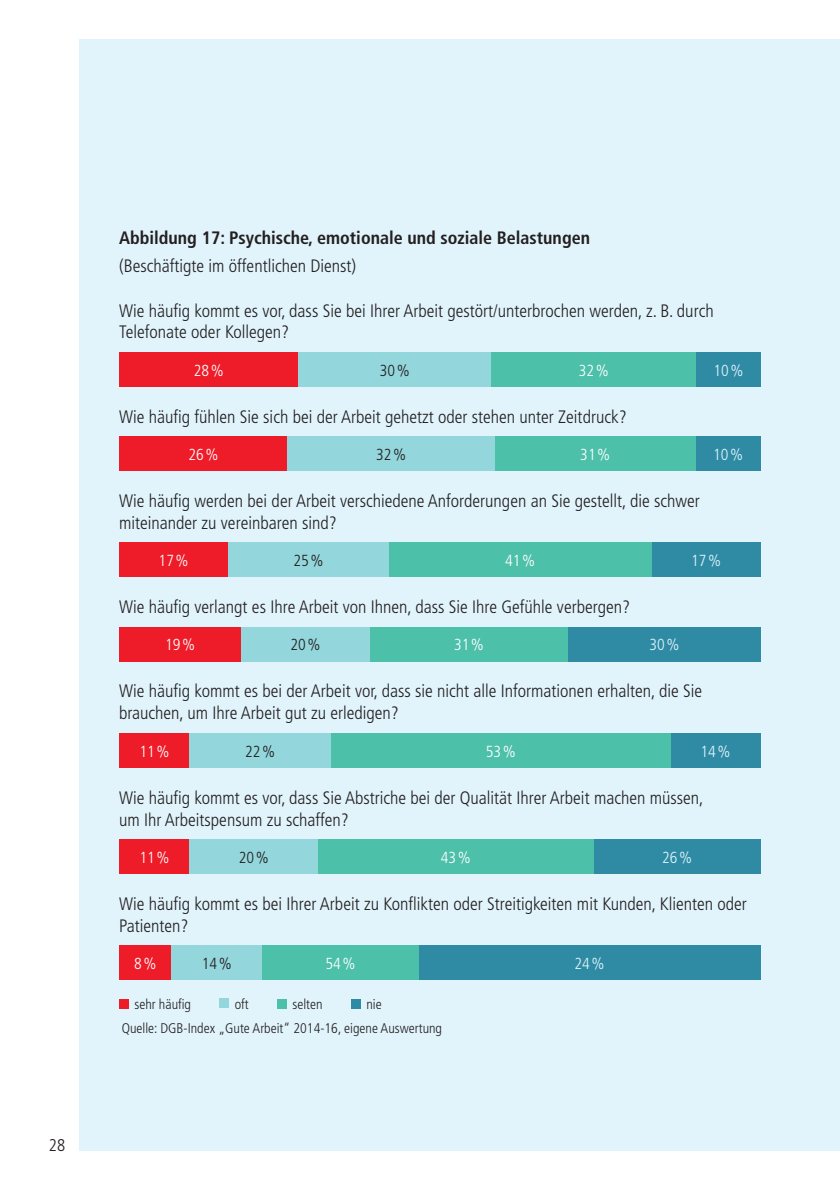
<style>
.page{position:relative;width:840px;height:1191px;background:#fff}
.page>*{position:absolute;margin:0;border:0;box-sizing:border-box;transform-origin:0 0}
.t1{font:300 condensed 18px/21.6px "Frutiger";color:#231f20}
.t2{font:700 condensed 18px "Frutiger";color:#231f20}
.t3{font:300 condensed 17px "Frutiger";color:#231f20}
.t4{font:300 condensed 16px "Frutiger";color:#fff}
.t5{font:300 condensed 16px "Frutiger";color:#231f20}
.t6{font:300 condensed 16px "Frutiger";color:#e1f4fc}
.t7{font:300 condensed 14px/23.2px "Frutiger";color:#231f20}
</style>
<div class="page">
<div style="left:79px;top:40px;width:760px;height:1110px;background:#e1f4fc"></div>
<div style="left:119px;top:353px;width:179px;height:34px;background:#ee1c28"></div>
<div style="left:298px;top:353px;width:193px;height:34px;background:#93d6dc"></div>
<div style="left:491px;top:353px;width:205px;height:34px;background:#4dc0aa"></div>
<div style="left:696px;top:353px;width:64px;height:34px;background:#2f8ba4"></div>
<div style="left:119px;top:437px;width:168px;height:34px;background:#ee1c28"></div>
<div style="left:287px;top:437px;width:207px;height:34px;background:#93d6dc"></div>
<div style="left:494px;top:437px;width:201px;height:34px;background:#4dc0aa"></div>
<div style="left:695px;top:437px;width:65px;height:34px;background:#2f8ba4"></div>
<div style="left:119px;top:734px;width:71px;height:34px;background:#ee1c28"></div>
<div style="left:190px;top:734px;width:140px;height:34px;background:#93d6dc"></div>
<div style="left:330px;top:734px;width:340px;height:34px;background:#4dc0aa"></div>
<div style="left:670px;top:734px;width:90px;height:34px;background:#2f8ba4"></div>
<div style="left:119px;top:543px;width:109px;height:34px;background:#ee1c28"></div>
<div style="left:228px;top:543px;width:160px;height:34px;background:#93d6dc"></div>
<div style="left:388px;top:543px;width:263px;height:34px;background:#4dc0aa"></div>
<div style="left:651px;top:543px;width:109px;height:34px;background:#2f8ba4"></div>
<div style="left:119px;top:840px;width:71px;height:34px;background:#ee1c28"></div>
<div style="left:190px;top:840px;width:128px;height:34px;background:#93d6dc"></div>
<div style="left:318px;top:840px;width:275px;height:34px;background:#4dc0aa"></div>
<div style="left:593px;top:840px;width:167px;height:34px;background:#2f8ba4"></div>
<div style="left:119px;top:627px;width:122px;height:34px;background:#ee1c28"></div>
<div style="left:241px;top:627px;width:128px;height:34px;background:#93d6dc"></div>
<div style="left:369px;top:627px;width:199px;height:34px;background:#4dc0aa"></div>
<div style="left:568px;top:627px;width:192px;height:34px;background:#2f8ba4"></div>
<div style="left:119px;top:946px;width:52px;height:34px;background:#ee1c28"></div>
<div style="left:171px;top:946px;width:91px;height:34px;background:#93d6dc"></div>
<div style="left:262px;top:946px;width:156px;height:34px;background:#4dc0aa"></div>
<div style="left:418px;top:946px;width:342px;height:34px;background:#2f8ba4"></div>
<div style="left:119px;top:999px;width:9px;height:9px;background:#ee1c28"></div>
<div style="left:277px;top:999px;width:9px;height:9px;background:#4dc0aa"></div>
<div style="left:220px;top:998px;width:9px;height:10px;background:#93d6dc"></div>
<div style="left:351px;top:999px;width:9px;height:9px;background:#2f8ba4"></div>
<p class="t3" style="left:49px;top:1135px;width:18px">28</p>
<p class="t2" style="left:119px;top:227px;width:472px">Abbildung 17: Psychische, emotionale und soziale Belastungen</p>
<p class="t1" style="left:119px;top:255px;width:238px">(Beschäftigte im öffentlichen Dienst)</p>
<p class="t1" style="left:119px;top:300px;width:595px">Wie häufig kommt es vor, dass Sie bei Ihrer Arbeit gestört/unterbrochen werden, z. B. durch<br>Telefonate oder Kollegen?</p>
<p class="t4" style="left:194px;top:361px;width:32px">28%</p>
<p class="t5" style="left:380px;top:361px;width:31px">30%</p>
<p class="t4" style="left:578px;top:361px;width:31px">32%</p>
<p class="t6" style="left:713px;top:361px;width:31px">10%</p>
<p class="t1" style="left:119px;top:406px;width:508px">Wie häufig fühlen Sie sich bei der Arbeit gehetzt oder stehen unter Zeitdruck?</p>
<p class="t4" style="left:188px;top:445px;width:31px">26%</p>
<p class="t5" style="left:376px;top:445px;width:31px">32%</p>
<p class="t4" style="left:580px;top:445px;width:31px">31%</p>
<p class="t6" style="left:712px;top:445px;width:31px">10%</p>
<p class="t1" style="left:119px;top:490px;width:581px">Wie häufig werden bei der Arbeit verschiedene Anforderungen an Sie gestellt, die schwer miteinander zu vereinbaren sind?</p>
<p class="t4" style="left:158px;top:551px;width:32px">17%</p>
<p class="t5" style="left:293px;top:551px;width:31px">25%</p>
<p class="t4" style="left:505px;top:551px;width:31px">41%</p>
<p class="t6" style="left:690px;top:551px;width:31px">17%</p>
<p class="t1" style="left:119px;top:596px;width:512px">Wie häufig verlangt es Ihre Arbeit von Ihnen, dass Sie Ihre Gefühle verbergen?</p>
<p class="t4" style="left:165px;top:635px;width:32px">19%</p>
<p class="t5" style="left:290px;top:635px;width:31px">20%</p>
<p class="t4" style="left:454px;top:635px;width:31px">31%</p>
<p class="t6" style="left:649px;top:635px;width:31px">30%</p>
<p class="t1" style="left:119px;top:680px;width:584px">Wie häufig kommt es bei der Arbeit vor, dass sie nicht alle Informationen erhalten, die Sie brauchen, um Ihre Arbeit gut zu erledigen?</p>
<p class="t4" style="left:139px;top:742px;width:32px">11%</p>
<p class="t5" style="left:245px;top:742px;width:31px">22%</p>
<p class="t4" style="left:485px;top:742px;width:31px">53%</p>
<p class="t6" style="left:700px;top:742px;width:31px">14%</p>
<p class="t1" style="left:119px;top:787px;width:585px">Wie häufig kommt es vor, dass Sie Abstriche bei der Qualität Ihrer Arbeit machen müssen, um Ihr Arbeitspensum zu schaffen?</p>
<p class="t4" style="left:139px;top:848px;width:32px">11%</p>
<p class="t5" style="left:239px;top:848px;width:32px">20%</p>
<p class="t4" style="left:440px;top:848px;width:31px">43%</p>
<p class="t6" style="left:661px;top:848px;width:31px">26%</p>
<p class="t1" style="left:119px;top:893px;width:628px">Wie häufig kommt es bei Ihrer Arbeit zu Konflikten oder Streitigkeiten mit Kunden, Klienten oder<br>Patienten?</p>
<p class="t4" style="left:134px;top:954px;width:24px">8%</p>
<p class="t5" style="left:202px;top:954px;width:31px">14%</p>
<p class="t4" style="left:325px;top:954px;width:31px">54%</p>
<p class="t6" style="left:574px;top:954px;width:31px">24%</p>
<p class="t7" style="left:235px;top:992px;width:16px">oft</p>
<p class="t7" style="left:366px;top:993px;width:17px">nie</p>
<p class="t7" style="left:134px;top:992px;width:58px">sehr häufig</p>
<p class="t7" style="left:122px;top:993px;width:322px;text-indent:171px">selten<br>Quelle: DGB-Index „Gute Arbeit“ 2014-16, eigene Auswertung</p>
</div>
